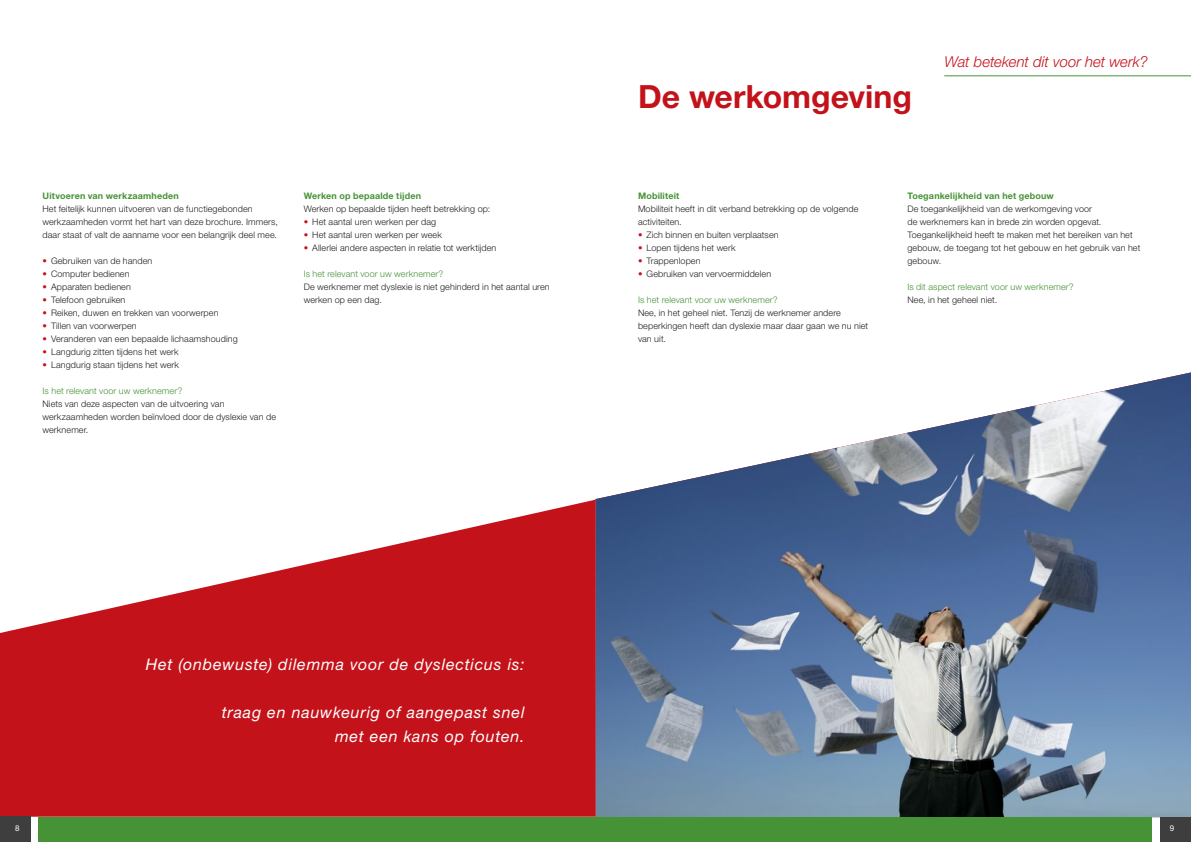
<style>
.page{position:relative;width:1191px;height:842px;background:#fff}
.page>*{position:absolute;margin:0;border:0;box-sizing:border-box;transform-origin:0 0}
.t1{font:700 32px "Helvetica Neue LT Std";color:#c4121a}
.t2{font:italic 16px "Helvetica Neue LT Std";letter-spacing:.05em;color:#fff}
.t3{font:italic 300 15px "Helvetica Neue LT Std";letter-spacing:-.005em;color:#c4121a}
.t4{font:300 9px/13px "Helvetica Neue LT Std";letter-spacing:.01em;color:#231f20}
.t5{font:300 9px "Helvetica Neue LT Std";letter-spacing:.01em;color:#459336}
.t6{font:700 9px "Helvetica Neue LT Std";letter-spacing:.02em;color:#459336}
.t7{font:8px "Helvetica Neue LT Std";color:#fff}
.s1{color:#c4121a}
</style>
<div class="page">
<hr style="left:944px;top:75px;width:247px;height:1px;background:#459336">
<img style="left:595px;top:372px;width:596px;height:445px">
<svg style="left:0;top:500px;width:595px;height:317px;fill:#c4121a"></svg>
<div style="left:38px;top:817px;width:1113px;height:25px;background:#459336"></div>
<div style="left:0;top:817px;width:31px;height:25px;background:#3e3e3f"></div>
<div style="left:1160px;top:817px;width:31px;height:25px;background:#3e3e3f"></div>
<p class="t6" style="left:43px;top:190px;width:138px">Uitvoeren van werkzaamheden</p>
<p class="t4" style="left:43px;top:202px;width:237px">Het feitelijk kunnen uitvoeren van de functiegebonden werkzaamheden vormt het hart van deze brochure. Immers, daar staat of valt de aanname voor een belangrijk deel mee.</p>
<p class="t4" style="left:43px;top:254px;width:111px"><span class="s1">•</span> Gebruiken van de handen</p>
<p class="t4" style="left:43px;top:267px;width:89px"><span class="s1">•</span> Computer bedienen</p>
<p class="t4" style="left:43px;top:280px;width:90px"><span class="s1">•</span> Apparaten bedienen</p>
<p class="t4" style="left:43px;top:293px;width:84px"><span class="s1">•</span> Telefoon gebruiken</p>
<p class="t4" style="left:43px;top:306px;width:177px"><span class="s1">•</span> Reiken, duwen en trekken van voorwerpen</p>
<p class="t4" style="left:43px;top:319px;width:96px"><span class="s1">•</span> Tillen van voorwerpen</p>
<p class="t4" style="left:43px;top:332px;width:197px"><span class="s1">•</span> Veranderen van een bepaalde lichaamshouding</p>
<p class="t4" style="left:43px;top:345px;width:138px"><span class="s1">•</span> Langdurig zitten tijdens het werk</p>
<p class="t4" style="left:43px;top:358px;width:138px"><span class="s1">•</span> Langdurig staan tijdens het werk</p>
<p class="t5" style="left:43px;top:385px;width:141px">Is het relevant voor uw werknemer?</p>
<p class="t4" style="left:43px;top:397px;width:235px">Niets van deze aspecten van de uitvoering van werkzaamheden worden beïnvloed door de dyslexie van de werknemer.</p>
<p class="t6" style="left:304px;top:190px;width:119px">Werken op bepaalde tijden</p>
<p class="t4" style="left:304px;top:202px;width:188px">Werken op bepaalde tijden heeft betrekking op:</p>
<p class="t4" style="left:304px;top:215px;width:134px"><span class="s1">•</span> Het aantal uren werken per dag</p>
<p class="t4" style="left:304px;top:228px;width:140px"><span class="s1">•</span> Het aantal uren werken per week</p>
<p class="t4" style="left:304px;top:241px;width:194px"><span class="s1">•</span> Allerlei andere aspecten in relatie tot werktijden</p>
<p class="t5" style="left:304px;top:268px;width:141px">Is het relevant voor uw werknemer?</p>
<p class="t4" style="left:304px;top:280px;width:247px">De werknemer met dyslexie is niet gehinderd in het aantal uren werken op een dag.</p>
<p class="t1" style="left:638px;top:77px;width:275px">De werkomgeving</p>
<p class="t3" style="left:944px;top:53px;width:205px">Wat betekent dit voor het werk?</p>
<p class="t6" style="left:638px;top:190px;width:43px">Mobiliteit</p>
<p class="t4" style="left:638px;top:202px;width:222px">Mobiliteit heeft in dit verband betrekking op de volgende activiteiten.</p>
<p class="t4" style="left:638px;top:228px;width:142px"><span class="s1">•</span> Zich binnen en buiten verplaatsen</p>
<p class="t4" style="left:638px;top:241px;width:99px"><span class="s1">•</span> Lopen tijdens het werk</p>
<p class="t4" style="left:638px;top:254px;width:64px"><span class="s1">•</span> Trappenlopen</p>
<p class="t4" style="left:638px;top:267px;width:135px"><span class="s1">•</span> Gebruiken van vervoermiddelen</p>
<p class="t5" style="left:638px;top:294px;width:141px">Is het relevant voor uw werknemer?</p>
<p class="t4" style="left:638px;top:306px;width:232px">Nee, in het geheel niet. Tenzij de werknemer andere beperkingen heeft dan dyslexie maar daar gaan we nu niet van uit.</p>
<p class="t6" style="left:907px;top:190px;width:148px">Toegankelijkheid van het gebouw</p>
<p class="t4" style="left:907px;top:202px;width:234px">De toegankelijkheid van de werkomgeving voor<br>de werknemers kan in brede zin worden opgevat.<br>Toegankelijkheid heeft te maken met het bereiken van het gebouw, de toegang tot het gebouw en het gebruik van het gebouw.</p>
<p class="t5" style="left:907px;top:281px;width:168px">Is dit aspect relevant voor uw werknemer?</p>
<p class="t4" style="left:907px;top:293px;width:91px">Nee, in het geheel niet.</p>
<p class="t2" style="left:146px;top:654px;width:380px">Het (onbewuste) dilemma voor de dyslecticus is:</p>
<p class="t2" style="left:222px;top:702px;width:304px">traag en nauwkeurig of aangepast snel</p>
<p class="t2" style="left:335px;top:726px;width:191px">met een kans op fouten.</p>
<p class="t7" style="left:15px;top:823px;width:6px">8</p>
<p class="t7" style="left:1169px;top:823px;width:6px">9</p>
</div>
